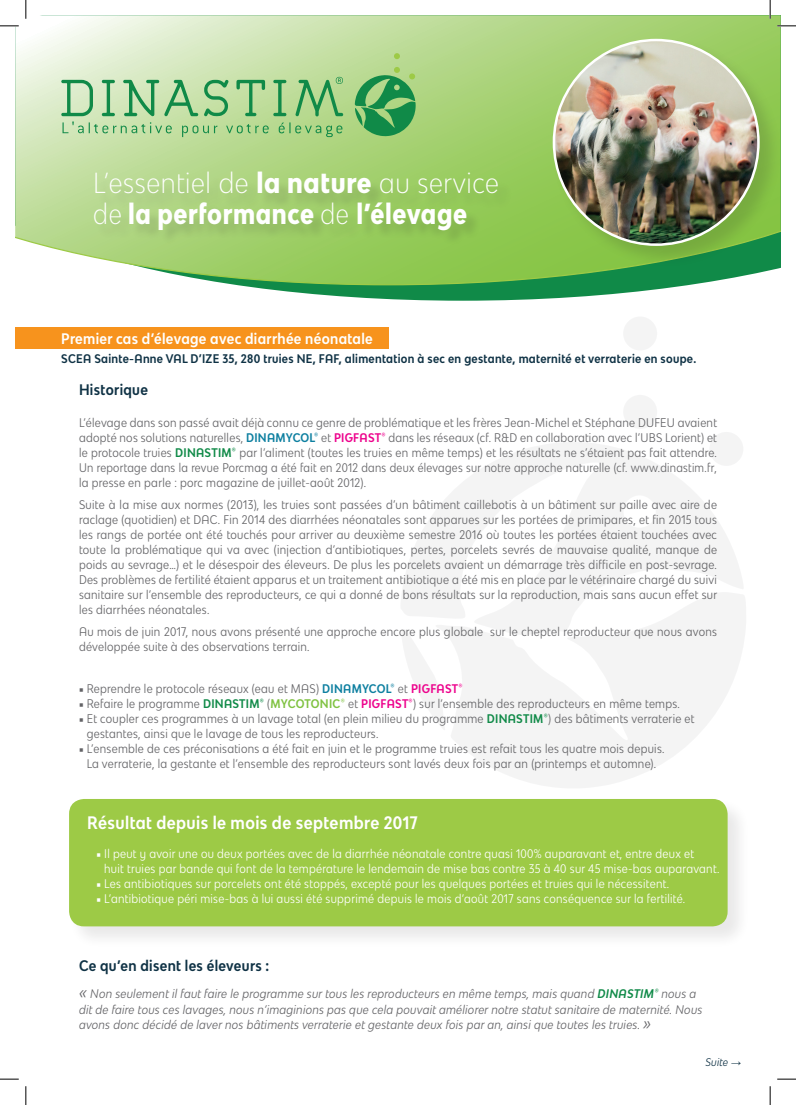
<style>
.page{position:relative;width:796px;height:1105px;background:#fff}
.page>*{position:absolute;margin:0;border:0;box-sizing:border-box;transform-origin:0 0}
.t1{font:800 condensed 27.38px/30.5px "Bw Modelica SS01";letter-spacing:.025em;color:#fff;scale:.95 1}
.t2{font:700 condensed 17px "Bw Modelica SS01";letter-spacing:.025em;color:#fff;scale:.95 1}
.t3{font:700 condensed 14.5px "Bw Modelica SS01";letter-spacing:.025em;color:#fff;scale:.95 1}
.t4{font:700 condensed 14.5px "Bw Modelica SS01";letter-spacing:.025em;color:#0f3245;scale:.95 1}
.t5{font:condensed 11.75px/15px "Bw Modelica SS01";letter-spacing:.025em;color:#636366;text-align:justify;scale:.95 1}
.t6{font:condensed 11.75px "Bw Modelica SS01";letter-spacing:.025em;color:#fff;scale:.95 1}
.t7{font:italic condensed 11.75px/15px "Bw Modelica SS01";letter-spacing:.025em;color:#636366;scale:.95 1}
.t8{font:700 condensed 11.75px "Bw Modelica SS01";letter-spacing:.025em;color:#0f3245;scale:.95 1}
.t9{font:italic condensed 10.5px "Bw Modelica SS01";letter-spacing:.025em;color:#0f3245;scale:.95 1}
.s1{font-weight:300}
.s2{font-weight:700;color:#0d7fa0}
.s3{font-weight:700;color:#ed028c}
.s4{font-weight:700;color:#108a48}
.s5{font-family:"Minion Pro";font-stretch:normal}
.s6{font-weight:700;color:#7fc241}
.s7{font-family:"Minion Pro";font-stretch:normal;color:#fff}
.s8{font-family:"Minion Pro";font-stretch:normal;color:#9dca45}
.s9{font-size:15.75px}
.s10{font-family:"Arial Narrow";font-style:normal;font-stretch:normal}
</style>
<div class="page">
<div style="left:623px;top:316px;width:34px;height:34px;background:#f4f4f4;border-radius:50%"></div>
<svg style="left:448px;top:597px;width:298px;height:191px;fill:#f4f4f4"></svg>
<svg style="left:401px;top:442px;width:343px;height:193px;fill:#f4f4f4"></svg>
<svg style="left:401px;top:628px;width:44px;height:102px"></svg>
<div style="left:623px;top:395px;width:34px;height:34px;background:#f4f4f4;border-radius:50%"></div>
<div style="left:709px;top:432px;width:34px;height:34px;background:#f4f4f4;border-radius:50%"></div>
<div style="left:15px;top:327px;width:373px;height:22px;background:#f7931d"></div>
<svg style="left:237px;top:285px;width:452px;height:15px;fill:#108a48"></svg>
<div style="left:68px;top:797px;width:682px;height:151px;background:#f4f4f4"></div>
<div style="left:69px;top:798px;width:658px;height:128px;background:#9dca46;border-radius:15px"></div>
<svg style="left:15px;top:15px;width:766px;height:270px"></svg>
<div style="left:98px;top:173px;width:415px;height:36px;background:#231f20;opacity:.15"></div>
<svg style="left:61px;top:77px;width:282px;height:60px"></svg>
<svg style="left:394px;top:53px;width:6px;height:6px"></svg>
<svg style="left:355px;top:67px;width:61px;height:69px"></svg>
<div style="left:552px;top:38px;width:229px;height:230px;background:#231f20;opacity:.15"></div>
<img style="left:554px;top:40px;width:204px;height:204px;border-radius:102px">
<div style="left:97px;top:204px;width:384px;height:41px;background:#231f20;opacity:.15"></div>
<svg style="left:0;top:25px;width:19px;height:2px"></svg>
<svg style="left:777px;top:25px;width:19px;height:2px"></svg>
<svg style="left:0;top:1078px;width:19px;height:1px"></svg>
<svg style="left:777px;top:1078px;width:19px;height:1px"></svg>
<svg style="left:25px;top:0;width:2px;height:19px"></svg>
<svg style="left:25px;top:1086px;width:2px;height:18px"></svg>
<svg style="left:769px;top:0;width:2px;height:19px"></svg>
<svg style="left:769px;top:1086px;width:2px;height:18px"></svg>
<h1 class="t1" style="left:93px;top:167px;width:428px"><span class="s1">L’essentiel de</span> la nature <span class="s1">au service de</span> la performance <span class="s1">de</span> l’élevage</h1>
<p class="t3" style="left:61px;top:328px;width:329px">Premier cas d’élevage avec diarrhée néonatale</p>
<p class="t8" style="left:61px;top:351px;width:670px">SCEA Sainte-Anne VAL D’IZE 35, 280 truies NE, FAF, alimentation à sec en gestante, maternité et verraterie en soupe.</p>
<p class="t4" style="left:79px;top:380px;width:74px">Historique</p>
<p class="t5" style="left:79px;top:414px;width:673px">L’élevage dans son passé avait déjà connu ce genre de problématique et les frères Jean-Michel et Stéphane DUFEU avaient adopté nos solutions naturelles, <span class="s2">DINAMYCOL®</span> et <span class="s3">PIGFAST®</span> dans les réseaux (cf. R&amp;D en collaboration avec l’UBS Lorient) et le protocole truies <span class="s4">DINASTIM®</span> par l’aliment (toutes les truies en même temps) et les résultats ne s’étaient pas fait attendre.<br>Un reportage dans la revue Porcmag a été fait en 2012 dans deux élevages sur notre approche naturelle (cf. www.dinastim.fr, la presse en parle : porc magazine de juillet-août 2012).</p>
<p class="t5" style="left:79px;top:496px;width:673px">Suite à la mise aux normes (2013), les truies sont passées d’un bâtiment caillebotis à un bâtiment sur paille avec aire de raclage (quotidien) et DAC. Fin 2014 des diarrhées néonatales sont apparues sur les portées de primipares, et fin 2015 tous les rangs de portée ont été touchés pour arriver au deuxième semestre 2016 où toutes les portées étaient touchées avec toute la problématique qui va avec (injection d’antibiotiques, pertes, porcelets sevrés de mauvaise qualité, manque de poids au sevrage…) et le désespoir des éleveurs. De plus les porcelets avaient un démarrage très difficile en post-sevrage.<br>Des problèmes de fertilité étaient apparus et un traitement antibiotique a été mis en place par le vétérinaire chargé du suivi sanitaire sur l’ensemble des reproducteurs, ce qui a donné de bons résultats sur la reproduction, mais sans aucun effet sur les diarrhées néonatales.</p>
<p class="t5" style="left:79px;top:623px;width:673px">Au mois de juin 2017, nous avons présenté une approche encore plus globale sur le cheptel reproducteur que nous avons développée suite à des observations terrain.</p>
<p class="t5" style="left:79px;top:680px;width:405px"><span class="s5">■</span> Reprendre le protocole réseaux (eau et MAS) <span class="s2">DINAMYCOL®</span> et <span class="s3">PIGFAST®</span></p>
<p class="t5" style="left:79px;top:695px;width:634px"><span class="s5">■</span> Refaire le programme <span class="s4">DINASTIM®</span> (<span class="s6">MYCOTONIC®</span> et <span class="s3">PIGFAST®</span>) sur l’ensemble des reproducteurs en même temps.</p>
<p class="t5" style="left:79px;top:710px;width:649px"><span class="s5">■</span> Et coupler ces programmes à un lavage total (en plein milieu du programme <span class="s4">DINASTIM®</span>) des bâtiments verraterie et</p>
<p class="t5" style="left:79px;top:725px;width:317px"><span class="s7">■</span> gestantes, ainsi que le lavage de tous les reproducteurs.</p>
<p class="t5" style="left:79px;top:740px;width:618px"><span class="s5">■</span> L’ensemble de ces préconisations a été fait en juin et le programme truies est refait tous les quatre mois depuis.</p>
<p class="t5" style="left:79px;top:755px;width:609px"><span class="s7">■</span> La verraterie, la gestante et l’ensemble des reproducteurs sont lavés deux fois par an (printemps et automne).</p>
<h2 class="t2" style="left:87px;top:810px;width:349px">Résultat depuis le mois de septembre 2017</h2>
<p class="t6" style="left:97px;top:846px;width:630px"><span class="s5">■</span> Il peut y avoir une ou deux portées avec de la diarrhée néonatale contre quasi 100% auparavant et, entre deux et</p>
<p class="t6" style="left:97px;top:861px;width:657px"><span class="s8">■</span> huit truies par bande qui font de la température le lendemain de mise bas contre 35 à 40 sur 45 mise-bas auparavant.</p>
<p class="t6" style="left:97px;top:876px;width:604px"><span class="s5">■</span> Les antibiotiques sur porcelets ont été stoppés, excepté pour les quelques portées et truies qui le nécessitent.</p>
<p class="t6" style="left:97px;top:891px;width:621px"><span class="s5">■</span> L’antibiotique péri mise-bas à lui aussi été supprimé depuis le mois d’août 2017 sans conséquence sur la fertilité.</p>
<p class="t4" style="left:79px;top:955px;width:202px">Ce qu’en disent les éleveurs :</p>
<p class="t7" style="left:79px;top:985px;width:657px"><span class="s9">«</span> Non seulement il faut faire le programme sur tous les reproducteurs en même temps, mais quand <span class="s4">DINASTIM®</span> nous a dit de faire tous ces lavages, nous n’imaginions pas que cela pouvait améliorer notre statut sanitaire de maternité. Nous avons donc décidé de laver nos bâtiments verraterie et gestante deux fois par an, ainsi que toutes les truies. <span class="s9">»</span></p>
<p class="t9" style="left:705px;top:1054px;width:39px">Suite <span class="s10">→</span></p>
</div>
